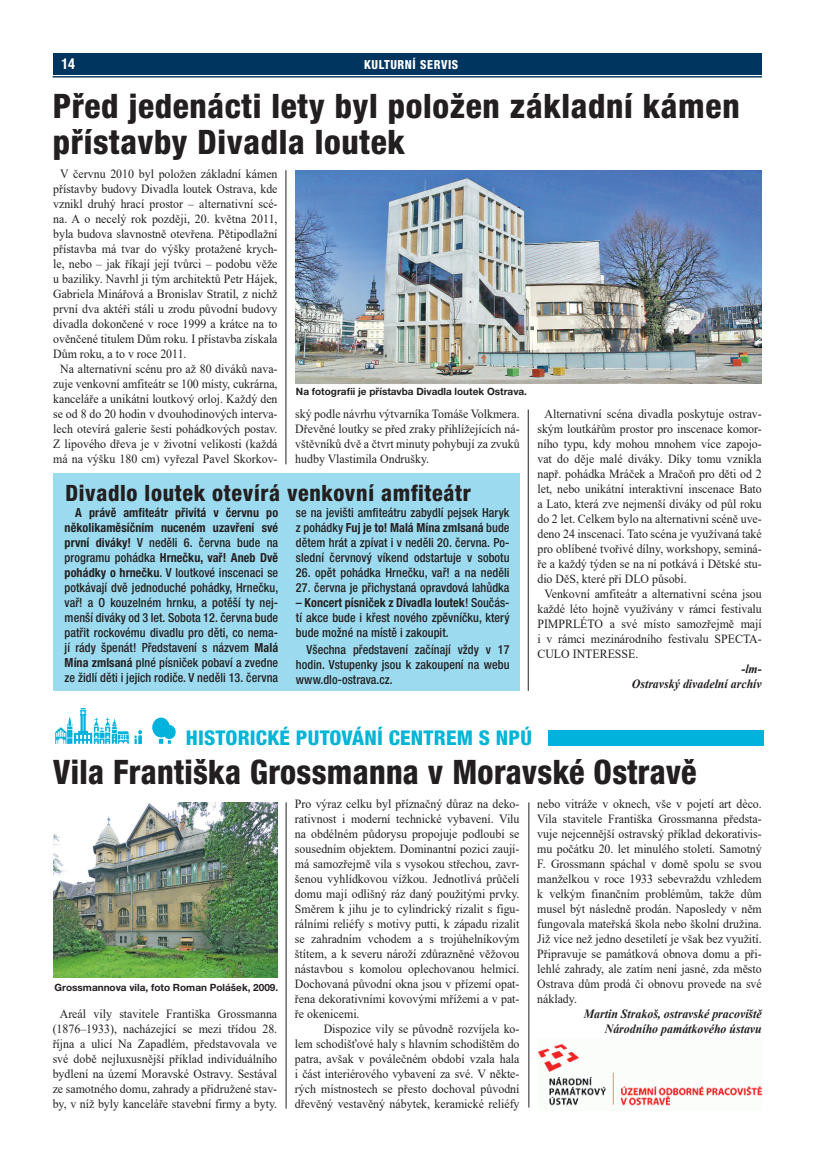
<style>
.page{position:relative;width:815px;height:1170px;background:#fff}
.page>*{position:absolute;margin:0;border:0;box-sizing:border-box;transform-origin:0 0}
.t1{font:800 condensed 33.75px/36.2px "Helvetica Neue LT Pro";letter-spacing:.02em;color:#231f20}
.t2{font:800 condensed 33.75px "Helvetica Neue LT Pro";letter-spacing:.02em;color:#231f20;scale:.95 1}
.t3{font:800 condensed 22.5px "Helvetica Neue LT Pro";letter-spacing:.03em;color:#231f20}
.t4{font:800 condensed 20.38px "Helvetica Neue LT Pro";letter-spacing:.01em;color:#00b5d6}
.t5{font:700 condensed 15px "Helvetica Neue LT Pro";color:#fff;scale:.95 1}
.t6{font:12.5px/15px "Times New Roman";color:#231f20;text-align:justify;scale:.95 1}
.t7{font:500 condensed 12.5px/15px "Helvetica Neue LT Pro";letter-spacing:.005em;color:#231f20;text-align:justify}
.t8{font:italic 700 12.5px/15px "Times New Roman";color:#231f20;text-align:right;scale:.95 1}
.t9{font:800 condensed 12.5px "Helvetica Neue LT Pro";letter-spacing:.05em;color:#fff;scale:.95 1}
.t10{font:700 10px "Helvetica Neue LT Pro";color:#231f20}
.s1{font-weight:700}
</style>
<div class="page">
<div style="left:53px;top:53px;width:709px;height:21px;background:#003560"></div>
<hr style="left:53px;top:76px;width:709px;height:1px;background:#003560">
<hr style="left:528px;top:409px;width:1px;height:281px;background:#231f20">
<hr style="left:286px;top:170px;width:1px;height:294px;background:#231f20">
<img style="left:296px;top:170px;width:466px;height:213px">
<hr style="left:529px;top:802px;width:1px;height:305px;background:#231f20">
<hr style="left:286px;top:802px;width:1px;height:306px;background:#231f20">
<div style="left:549px;top:730px;width:215px;height:16px;background:#00b2dc"></div>
<svg style="left:55px;top:708px;width:87px;height:36px"></svg>
<svg style="left:159px;top:738px;width:12px;height:5px"></svg>
<div style="left:152px;top:717px;width:18px;height:20px;background:#00b2dc;border-radius:50%"></div>
<div style="left:163px;top:725px;width:13px;height:14px;background:#00b2dc;border-radius:50%"></div>
<img style="left:537px;top:1043px;width:225px;height:63px">
<img style="left:53px;top:802px;width:225px;height:175px">
<div style="left:53px;top:473px;width:467px;height:217px;background:#9cdbef"></div>
<p class="t5" style="left:61px;top:55px;width:16px">14</p>
<p class="t9" style="left:364px;top:57px;width:101px">KULTURNÍ SERVIS</p>
<h1 class="t1" style="left:53px;top:87px;width:688px">Před jedenácti lety byl položen základní kámen přístavby Divadla loutek</h1>
<p class="t6" style="left:60px;top:165px;width:230px">V červnu 2010 byl položen základní kámen</p>
<p class="t6" style="left:53px;top:180px;width:238px">přístavby budovy Divadla loutek Ostrava, kde</p>
<p class="t6" style="left:53px;top:195px;width:238px">vznikl druhý hrací prostor – alternativní scé-</p>
<p class="t6" style="left:53px;top:210px;width:238px">na. A o necelý rok později, 20. května 2011,</p>
<p class="t6" style="left:53px;top:225px;width:238px">byla budova slavnostně otevřena. Pětipodlažní</p>
<p class="t6" style="left:53px;top:240px;width:238px">přístavba má tvar do výšky protažené krych-</p>
<p class="t6" style="left:53px;top:255px;width:238px">le, nebo – jak říkají její tvůrci – podobu věže</p>
<p class="t6" style="left:53px;top:270px;width:238px">u baziliky. Navrhl ji tým architektů Petr Hájek,</p>
<p class="t6" style="left:53px;top:285px;width:238px">Gabriela Minářová a Bronislav Stratil, z nichž</p>
<p class="t6" style="left:53px;top:300px;width:238px">první dva aktéři stáli u zrodu původní budovy</p>
<p class="t6" style="left:53px;top:315px;width:238px">divadla dokončené v roce 1999 a krátce na to</p>
<p class="t6" style="left:53px;top:330px;width:238px">ověnčené titulem Dům roku. I přístavba získala</p>
<p class="t6" style="left:53px;top:345px;width:142px">Dům roku, a to v roce 2011.</p>
<p class="t6" style="left:60px;top:360px;width:230px">Na alternativní scénu pro až 80 diváků nava-</p>
<p class="t6" style="left:53px;top:375px;width:238px">zuje venkovní amfiteátr se 100 místy, cukrárna,</p>
<p class="t6" style="left:53px;top:390px;width:238px">kanceláře a unikátní loutkový orloj. Každý den</p>
<p class="t6" style="left:53px;top:405px;width:238px">se od 8 do 20 hodin v dvouhodinových interva-</p>
<p class="t6" style="left:53px;top:420px;width:238px">lech otevírá galerie šesti pohádkových postav.</p>
<p class="t6" style="left:53px;top:435px;width:238px">Z lipového dřeva je v životní velikosti (každá</p>
<p class="t6" style="left:53px;top:450px;width:238px">má na výšku 180 cm) vyřezal Pavel Skorkov-</p>
<p class="t10" style="left:296px;top:385px;width:233px">Na fotografii je přístavba Divadla loutek Ostrava.</p>
<p class="t6" style="left:295px;top:405px;width:238px">ský podle návrhu výtvarníka Tomáše Volkmera.<br>Dřevěné loutky se před zraky přihlížejících ná&shy;vštěvníků dvě a čtvrt minuty pohybují za zvuků hudby Vlastimila Ondrušky.</p>
<p class="t6" style="left:545px;top:405px;width:230px">Alternativní scéna divadla poskytuje ostrav-</p>
<p class="t6" style="left:537px;top:420px;width:238px">ským loutkářům prostor pro inscenace komor-</p>
<p class="t6" style="left:537px;top:435px;width:238px">ního typu, kdy mohou mnohem více zapojo-</p>
<p class="t6" style="left:537px;top:450px;width:238px">vat do děje malé diváky. Díky tomu vznikla</p>
<p class="t6" style="left:537px;top:465px;width:238px">např. pohádka Mráček a Mračoň pro děti od 2</p>
<p class="t6" style="left:537px;top:480px;width:238px">let, nebo unikátní interaktivní inscenace Bato</p>
<p class="t6" style="left:537px;top:495px;width:238px">a Lato, která zve nejmenší diváky od půl roku</p>
<p class="t6" style="left:537px;top:510px;width:238px">do 2 let. Celkem bylo na alternativní scéně uve-</p>
<p class="t6" style="left:537px;top:525px;width:238px">deno 24 inscenací. Tato scéna je využívaná také</p>
<p class="t6" style="left:537px;top:540px;width:238px">pro oblíbené tvořivé dílny, workshopy, seminá-</p>
<p class="t6" style="left:537px;top:555px;width:238px">ře a každý týden se na ní potkává i Dětské stu-</p>
<p class="t6" style="left:537px;top:570px;width:159px">dio DěS, které při DLO působí.</p>
<p class="t6" style="left:544px;top:585px;width:230px">Venkovní amfiteátr a alternativní scéna jsou</p>
<p class="t6" style="left:537px;top:600px;width:238px">každé léto hojně využívány v rámci festivalu</p>
<p class="t6" style="left:537px;top:615px;width:238px">PIMPRLÉTO a své místo samozřejmě mají</p>
<p class="t6" style="left:537px;top:630px;width:238px">i v rámci mezinárodního festivalu SPECTA-</p>
<p class="t6" style="left:537px;top:645px;width:108px">CULO INTERESSE.</p>
<p class="t8" style="left:632px;top:660px;width:138px">-lm-<br>Ostravský divadelní archív</p>
<h2 class="t3" style="left:66px;top:479px;width:407px">Divadlo loutek otevírá venkovní amfiteátr</h2>
<p class="t7" style="left:65px;top:505px;width:215px;text-indent:11px"><span class="s1">A právě amfiteátr přivítá v červnu po několikaměsíčním nuceném uzavření své první diváky!</span> V neděli 6. června bude na programu pohádka <span class="s1">Hrnečku, vař! Aneb Dvě pohádky o hrnečku</span>. V loutkové inscenaci se potkávají dvě jednoduché pohádky, Hrnečku, vař! a O kouzelném hrnku, a potěší ty nej&shy;menší diváky od 3 let. Sobota 12. června bude patřit rockovému divadlu pro děti, co nema&shy;jí rády špenát! Představení s názvem <span class="s1">Malá Mína zmlsaná</span> plné písniček pobaví a zvedne ze židlí děti i jejich rodiče. V neděli 13. června</p>
<p class="t7" style="left:296px;top:505px;width:215px">se na jevišti amfiteátru zabydlí pejsek Haryk z pohádky <span class="s1">Fuj je to! Malá Mína zmlsaná</span> bude dětem hrát a zpívat i v neděli 20. června. Po&shy;slední červnový víkend odstartuje v sobotu</p>
<p class="t7" style="left:296px;top:565px;width:215px">26. opět pohádka Hrnečku, vař! a na neděli</p>
<p class="t7" style="left:296px;top:580px;width:215px">27. června je přichystaná opravdová lahůdka</p>
<p class="t7" style="left:296px;top:595px;width:215px">– <span class="s1">Koncert písniček z Divadla loutek</span>! Součás&shy;tí akce bude i křest nového zpěvníčku, který bude možné na místě i zakoupit.</p>
<p class="t7" style="left:296px;top:641px;width:215px;text-indent:11px">Všechna představení začínají vždy v 17 hodin. Vstupenky jsou k zakoupení na webu www.dlo-ostrava.cz.</p>
<h3 class="t4" style="left:186px;top:725px;width:348px">HISTORICKÉ PUTOVÁNÍ CENTREM S NPÚ</h3>
<h1 class="t2" style="left:53px;top:751px;width:679px">Vila Františka Grossmanna v Moravské Ostravě</h1>
<p class="t10" style="left:55px;top:980px;width:225px">Grossmannova vila, foto Roman Polášek, 2009.</p>
<p class="t6" style="left:53px;top:1005px;width:238px;text-align:center">Areál vily stavitele Františka Grossmanna (1876–1933), nacházející se mezi třídou 28. října a ulicí Na Zapadlém, představovala ve své době nejluxusnější příklad individuálního bydlení na území Moravské Ostravy. Sestával ze samotného domu, zahrady a přidružené stav&shy;by, v níž byly kanceláře stavební firmy a byty.</p>
<p class="t6" style="left:295px;top:795px;width:238px">Pro výraz celku byl příznačný důraz na deko&shy;rativnost i moderní technické vybavení. Vilu na obdélném půdorysu propojuje podloubí se sousedním objektem. Dominantní pozici zaují&shy;má samozřejmě vila s vysokou střechou, zavr&shy;šenou vyhlídkovou vížkou. Jednotlivá průčelí domu mají odlišný ráz daný použitými prvky.<br>Směrem k jihu je to cylindrický rizalit s figu&shy;rálními reliéfy s motivy putti, k západu rizalit se zahradním vchodem a s trojúhelníkovým štítem, a k severu nároží zdůrazněné věžovou nástavbou s komolou oplechovanou helmicí.<br>Dochovaná původní okna jsou v přízemí opat&shy;řena dekorativními kovovými mřížemi a v pat&shy;ře okenicemi.</p>
<p class="t6" style="left:295px;top:1020px;width:238px;text-indent:29px">Dispozice vily se původně rozvíjela ko&shy;lem schodišťové haly s hlavním schodištěm do patra, avšak v poválečném období vzala hala i část interiérového vybavení za své. V někte&shy;rých místnostech se přesto dochoval původní dřevěný vestavěný nábytek, keramické reliéfy</p>
<p class="t6" style="left:537px;top:795px;width:238px">nebo vitráže v oknech, vše v pojetí art dèco.<br>Vila stavitele Františka Grossmanna předsta&shy;vuje nejcennější ostravský příklad dekorativis&shy;mu počátku 20. let minulého století. Samotný F. Grossmann spáchal v domě spolu se svou manželkou v roce 1933 sebevraždu vzhledem k velkým finančním problémům, takže dům musel být následně prodán. Naposledy v něm fungovala mateřská škola nebo školní družina.<br>Již více než jedno desetiletí je však bez využití.<br>Připravuje se památková obnova domu a při&shy;lehlé zahrady, ale zatím není jasné, zda město Ostrava dům prodá či obnovu provede na své náklady.</p>
<p class="t8" style="left:584px;top:1005px;width:189px">Martin Strakoš, ostravské pracoviště<br>Národního památkového ústavu</p>
</div>
